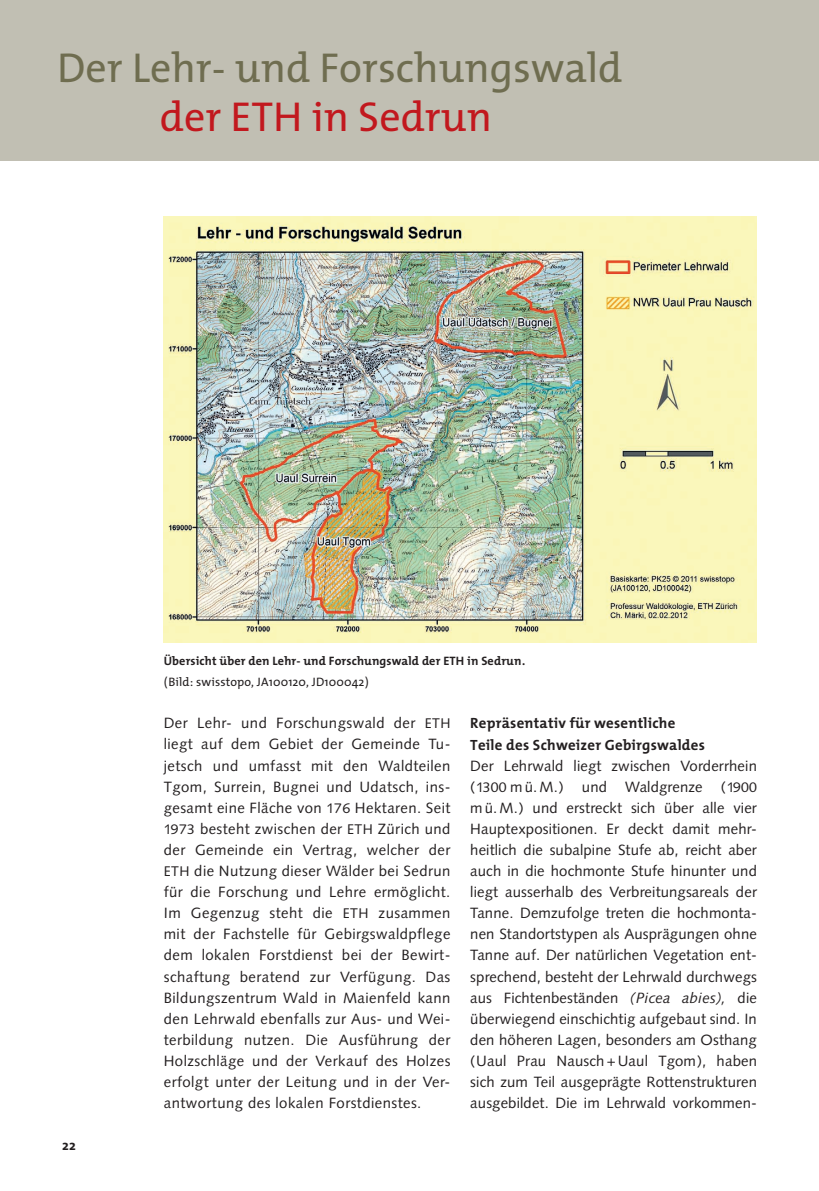
<style>
.page{position:relative;width:819px;height:1191px;background:#fff}
.page>*{position:absolute;margin:0;border:0;box-sizing:border-box;transform-origin:0 0}
.t1{font:42px "The Mix";color:#6f6d50}
.t2{font:42px "The Mix";color:#c2181e}
.t3{font:14.88px/21.2px "Syntax LT Std";letter-spacing:.01em;color:#231f20;text-align:justify}
.t4{font:700 14.88px/21.2px "The Mix";letter-spacing:.015em;color:#231f20}
.t5{font:700 14px "The Mix";color:#231f20}
.t6{font:700 12.25px "The Mix";letter-spacing:.01em;color:#231f20}
.t7{font:12.25px "The Mix";letter-spacing:.01em;color:#231f20}
.s1{font-size:14px}
.s2{font-style:italic}
</style>
<div class="page">
<div style="left:0;top:0;width:819px;height:160px;background:#c1bfb3"></div>
<img style="left:164px;top:216px;width:592px;height:426px">
<h1 class="t1" style="left:57px;top:32px;width:567px">Der Lehr- und Forschungswald</h1>
<h1 class="t2" style="left:160px;top:81px;width:334px">der ETH in Sedrun</h1>
<p class="t6" style="left:164px;top:650px;width:363px">Übersicht über den Lehr- und Forschungswald der ETH in Sedrun .</p>
<p class="t7" style="left:164px;top:672px;width:206px">(Bild: swisstopo, JA100120, JD100042 )</p>
<p class="t5" style="left:62px;top:1133px;width:15px">22</p>
<p class="t3" style="left:164px;top:712px;width:288px">Der Lehr- und Forschungswald der <span class="s1">ETH </span>liegt auf dem Gebiet der Gemeinde Tu&shy;jetsch und umfasst mit den Waldteilen Tgom, Surrein, Bugnei und Udatsch, ins&shy;gesamt eine Fläche von <span class="s1">176</span> Hektaren. Seit <span class="s1">1973</span> besteht zwischen der <span class="s1">ETH</span> Zürich und der Gemeinde ein Vertrag, welcher der <span class="s1">ETH</span> die Nutzung dieser Wälder bei Sedrun für die Forschung und Lehre ermöglicht.<br>Im Gegenzug steht die <span class="s1">ETH</span> zusammen mit der Fachstelle für Gebirgswaldpflege dem lokalen Forstdienst bei der Bewirt&shy;schaftung beratend zur Verfügung. Das Bildungszentrum Wald in Maienfeld kann den Lehrwald ebenfalls zur Aus- und Wei&shy;terbildung nutzen. Die Ausführung der Holzschläge und der Verkauf des Holzes erfolgt unter der Leitung und in der Ver&shy;antwortung des lokalen Forstdienstes.</p>
<p class="t4" style="left:470px;top:712px;width:236px">Repräsentativ für wesentliche<br>Teile des Schweizer Gebirgswaldes</p>
<p class="t3" style="left:470px;top:755px;width:288px">Der Lehrwald liegt zwischen Vorderrhein ( <span class="s1">1300</span> m ü.M.) und Waldgrenze (<span class="s1">1900 </span>m ü.M.) und erstreckt sich über alle vier Hauptexpositionen. Er deckt damit mehr&shy;heitlich die subalpine Stufe ab, reicht aber auch in die hochmonte Stufe hinunter und liegt ausserhalb des Verbreitungsareals der Tanne. Demzufolge treten die hochmonta&shy;nen Standortstypen als Ausprägungen ohne Tanne auf. Der natürlichen Vegetation ent&shy;sprechend, besteht der Lehrwald durchwegs aus Fichtenbeständen <span class="s2">( Picea abies),</span> die überwiegend einschichtig aufgebaut sind. In den höheren Lagen, besonders am Osthang ( Uaul Prau Nausch + Uaul Tgom), haben sich zum Teil ausgeprägte Rottenstrukturen ausgebildet. Die im Lehrwald vorkommen-</p>
</div>
